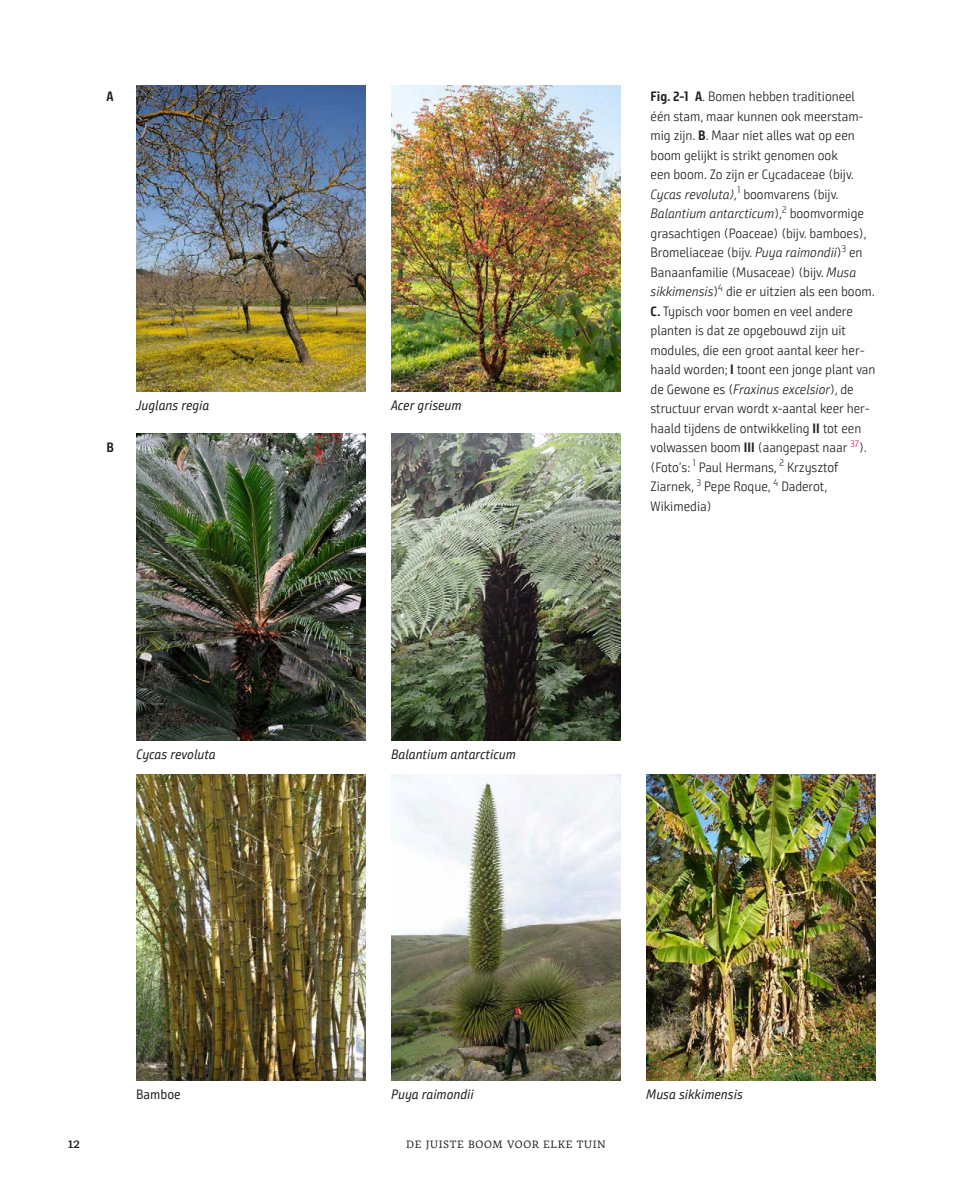
<style>
.page{position:relative;width:978px;height:1191px;background:#fff}
.page>*{position:absolute;margin:0;border:0;box-sizing:border-box;transform-origin:0 0}
.t1{font:300 13.5px/19.5px "Bunday Sans";letter-spacing:-.005em;color:#231f20}
.t2{font:italic 13.5px "Bunday Sans";color:#231f20}
.t3{font:300 13.5px "Alkes";color:#231f20}
.t4{font:13.5px "Bunday Sans";color:#231f20}
.t5{font:600 13.5px "Alkes";color:#231f20}
.t6{font:700 13.5px "Bunday Sans";color:#231f20}
.s1{font-weight:700}
.s2{font-style:italic}
</style>
<div class="page">
<img style="left:136px;top:434px;width:230px;height:306px">
<img style="left:391px;top:434px;width:230px;height:306px">
<img style="left:646px;top:774px;width:230px;height:306px">
<img style="left:391px;top:774px;width:230px;height:306px">
<img style="left:136px;top:774px;width:230px;height:306px">
<img style="left:136px;top:85px;width:230px;height:306px">
<img style="left:391px;top:85px;width:230px;height:306px">
<p class="t6" style="left:106px;top:88px;width:9px">A</p>
<p class="t6" style="left:106px;top:439px;width:9px">B</p>
<p class="t2" style="left:136px;top:397px;width:75px">Juglans regia</p>
<p class="t2" style="left:391px;top:397px;width:72px">Acer griseum</p>
<p class="t2" style="left:136px;top:746px;width:81px">Cycas revoluta</p>
<p class="t2" style="left:391px;top:746px;width:126px">Balantium antarcticum</p>
<p class="t1" style="left:651px;top:87px;width:227px"><span class="s1">Fig. 2-1 A</span>. Bomen hebben traditioneel één stam, maar kunnen ook meerstam&shy;mig zijn. <span class="s1">B</span>. Maar niet alles wat op een boom gelijkt is strikt genomen ook<br>een boom. Zo zijn er Cycadaceae (bijv.<br><span class="s2">Cycas revoluta),</span><sup>1</sup> boomvarens (bijv.<br><span class="s2">Balantium antarcticum</span>),<sup>2</sup> boomvormige grasachtigen (Poaceae) (bijv. bamboes), Bromeliaceae (bijv. <span class="s2">Puya raimondii</span>)<sup>3</sup> en Banaanfamilie (Musaceae) (bijv. <span class="s2">Musa sikkimensis</span>)<sup>4</sup> die er uitzien als een boom.<br><span class="s1">C.</span> Typisch voor bomen en veel andere planten is dat ze opgebouwd zijn uit modules, die een groot aantal keer her&shy;haald worden; <span class="s1">I</span> toont een jonge plant van de Gewone es (<span class="s2">Fraxinus excelsior</span>), de structuur ervan wordt x-aantal keer her&shy;haald tijdens de ontwikkeling <span class="s1">II</span> tot een volwassen boom <span class="s1">III</span> (aangepast naar <sup>37</sup>). (Foto’s: <sup>1</sup> Paul Hermans, <sup>2</sup> Krzysztof Ziarnek, <sup>3</sup> Pepe Roque, <sup>4</sup> Daderot, Wikimedia)</p>
<p class="t4" style="left:136px;top:1086px;width:46px">Bamboe</p>
<p class="t2" style="left:391px;top:1086px;width:84px">Puya raimondii</p>
<p class="t2" style="left:646px;top:1086px;width:98px">Musa sikkimensis</p>
<p class="t5" style="left:68px;top:1134px;width:13px">12</p>
<p class="t3" style="left:406px;top:1135px;width:202px">de juiste boom voor elke tuin</p>
</div>
